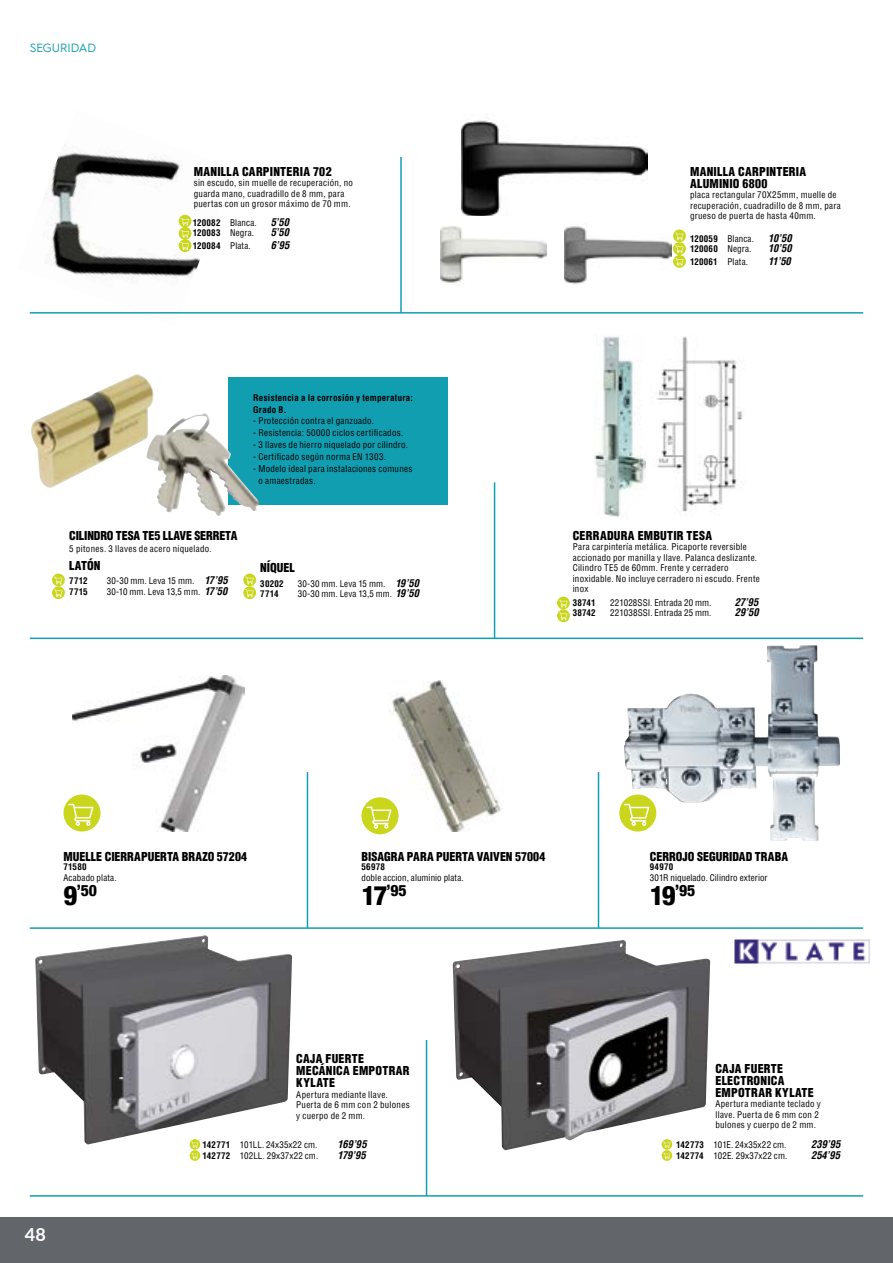
<style>
.page{position:relative;width:893px;height:1263px;background:#fff}
.page>*{position:absolute;margin:0;border:0;box-sizing:border-box;transform-origin:0 0}
.t1{font:700 18px "Lato";color:#fff}
.t2{font:800 condensed 15.75px "Helvetica 87";color:#000}
.t3{font:900 condensed 12px/12px "Helvetica";letter-spacing:.015em;color:#000}
.t4{font:900 condensed 12px "Helvetica";letter-spacing:-.01em;color:#000}
.t5{font:12px "Hurme Geometric Sans 4";color:#119eb1}
.t6{font:italic 700 condensed 10.5px "Helvetica";letter-spacing:.005em;color:#000}
.t7{font:condensed 9px/10.5px "Helvetica";letter-spacing:.03em;color:#000}
.t8{font:condensed 9px "Helvetica";letter-spacing:.01em;color:#000}
.t9{font:700 condensed 9px/12px "Helvetica";letter-spacing:.025em;color:#000}
.t10{font:condensed 9px "Helvetica";letter-spacing:.005em;color:#000}
.s1{font-weight:700}
.s2{font-weight:400}
.s3{font-weight:700;font-style:italic;font-size:10.5px}
.s4{font-size:27px}
</style>
<div class="page">
<div style="left:0;top:1217px;width:893px;height:46px;background:#62656a"></div>
<div style="left:228px;top:378px;width:220px;height:127px;background:#119eb1"></div>
<img style="left:31px;top:374px;width:202px;height:142px">
<img style="left:593px;top:336px;width:53px;height:182px">
<img style="left:656px;top:336px;width:87px;height:176px">
<img style="left:35px;top:935px;width:257px;height:209px">
<img style="left:453px;top:940px;width:257px;height:210px">
<img style="left:462px;top:120px;width:185px;height:96px">
<img style="left:441px;top:226px;width:106px;height:59px">
<img style="left:564px;top:226px;width:108px;height:59px">
<img style="left:29px;top:145px;width:171px;height:169px">
<img style="left:624px;top:645px;width:194px;height:196px">
<img style="left:72px;top:676px;width:173px;height:156px">
<img style="left:389px;top:681px;width:112px;height:150px">
<img style="left:734px;top:939px;width:136px;height:25px">
<hr style="left:400px;top:157px;width:2px;height:156px;background:#119eb1">
<hr style="left:494px;top:482px;width:1px;height:156px;background:#119eb1">
<hr style="left:307px;top:772px;width:1px;height:156px;background:#119eb1">
<hr style="left:426px;top:1040px;width:1px;height:156px;background:#119eb1">
<hr style="left:598px;top:772px;width:1px;height:156px;background:#119eb1">
<hr style="left:30px;top:312px;width:833px;height:2px;background:#119eb1">
<hr style="left:30px;top:638px;width:833px;height:1px;background:#119eb1">
<hr style="left:30px;top:927px;width:833px;height:2px;background:#119eb1">
<hr style="left:30px;top:1195px;width:833px;height:1px;background:#119eb1">
<svg style="left:52px;top:574px;width:13px;height:12px"></svg>
<svg style="left:243px;top:574px;width:13px;height:12px"></svg>
<svg style="left:52px;top:586px;width:13px;height:13px"></svg>
<svg style="left:54px;top:577px;width:8px;height:20px"></svg>
<svg style="left:243px;top:586px;width:13px;height:13px"></svg>
<svg style="left:245px;top:577px;width:9px;height:20px"></svg>
<svg style="left:557px;top:597px;width:13px;height:12px"></svg>
<svg style="left:559px;top:600px;width:8px;height:7px"></svg>
<svg style="left:557px;top:609px;width:13px;height:13px"></svg>
<svg style="left:559px;top:613px;width:8px;height:7px"></svg>
<div style="left:361px;top:797px;width:37px;height:37px;background:#c9d61c;border-radius:50%"></div>
<svg style="left:366px;top:807px;width:25px;height:22px"></svg>
<div style="left:619px;top:794px;width:37px;height:37px;background:#c9d61c;border-radius:50%"></div>
<svg style="left:624px;top:804px;width:25px;height:22px"></svg>
<div style="left:63px;top:794px;width:37px;height:37px;background:#c9d61c;border-radius:50%"></div>
<svg style="left:68px;top:804px;width:25px;height:22px"></svg>
<svg style="left:673px;top:229px;width:13px;height:13px"></svg>
<div style="left:179px;top:215px;width:12px;height:12px;background:#c9d61c;border-radius:50%"></div>
<svg style="left:179px;top:227px;width:12px;height:13px"></svg>
<svg style="left:179px;top:239px;width:12px;height:13px"></svg>
<svg style="left:180px;top:218px;width:9px;height:32px"></svg>
<svg style="left:673px;top:242px;width:13px;height:13px"></svg>
<svg style="left:673px;top:255px;width:13px;height:13px"></svg>
<svg style="left:675px;top:233px;width:8px;height:33px"></svg>
<svg style="left:190px;top:1139px;width:10px;height:11px"></svg>
<svg style="left:662px;top:1139px;width:10px;height:11px"></svg>
<svg style="left:190px;top:1150px;width:10px;height:11px"></svg>
<svg style="left:191px;top:1142px;width:7px;height:17px"></svg>
<svg style="left:662px;top:1150px;width:10px;height:11px"></svg>
<svg style="left:663px;top:1142px;width:7px;height:17px"></svg>
<h3 class="t5" style="left:30px;top:40px;width:68px">SEGURIDAD</h3>
<h3 class="t3" style="left:194px;top:165px;width:139px">MANILLA CARPINTERIA 702</h3>
<p class="t7" style="left:194px;top:178px;width:161px">sin escudo, sin muelle de recuperación, no guarda mano, cuadradillo de 8 mm, para puertas con un grosor máximo de 70 mm.</p>
<p class="t7" style="left:193px;top:217px;width:66px"><span class="s1">120082</span> Blanca.</p>
<p class="t6" style="left:271px;top:215px;width:20px">5’50</p>
<p class="t9" style="left:193px;top:227px;width:63px">120083 <span class="s2">Negra.</span></p>
<p class="t6" style="left:271px;top:225px;width:20px">5’50</p>
<p class="t9" style="left:193px;top:239px;width:60px">120084 <span class="s2">Plata.</span></p>
<p class="t6" style="left:271px;top:238px;width:20px">6’95</p>
<p class="t9" style="left:253px;top:391px;width:161px">Resistencia a la corrosión y temperatura:<br>Grado B.</p>
<p class="t7" style="left:253px;top:416px;width:122px">- Protección contra el ganzuado.</p>
<p class="t7" style="left:253px;top:428px;width:152px">- Resistencia: 50000 ciclos certificados.</p>
<p class="t7" style="left:253px;top:440px;width:156px">- 3 llaves de hierro niquelado por cilindro.</p>
<p class="t7" style="left:253px;top:452px;width:134px">- Certificado según norma EN 1303.</p>
<p class="t7" style="left:258px;top:463px;width:155px;line-height:12px;text-indent:-5px">- Modelo ideal para instalaciones comunes o amaestradas.</p>
<h3 class="t4" style="left:69px;top:528px;width:170px">CILINDRO TESA TE5 LLAVE SERRETA</h3>
<p class="t7" style="left:69px;top:543px;width:144px">5 pitones. 3 llaves de acero niquelado.</p>
<h3 class="t3" style="left:69px;top:559px;width:33px">LATÓN</h3>
<p class="t9" style="left:69px;top:575px;width:20px">7712</p>
<p class="t8" style="left:107px;top:575px;width:122px">30-30 mm. Leva 15 mm. <span class="s3">17’95</span></p>
<p class="t9" style="left:69px;top:586px;width:20px">7715</p>
<p class="t10" style="left:107px;top:586px;width:122px">30-10 mm. Leva 13,5 mm. <span class="s3">17’50</span></p>
<h3 class="t3" style="left:260px;top:561px;width:36px">NÍQUEL</h3>
<p class="t9" style="left:260px;top:577px;width:25px">30202</p>
<p class="t8" style="left:298px;top:577px;width:123px">30-30 mm. Leva 15 mm. <span class="s3">19’50</span></p>
<p class="t9" style="left:260px;top:588px;width:20px">7714</p>
<p class="t8" style="left:298px;top:588px;width:123px">30-30 mm. Leva 13,5 mm. <span class="s3">19’50</span></p>
<h3 class="t3" style="left:690px;top:165px;width:118px">MANILLA CARPINTERIA<br>ALUMINIO 6800</h3>
<p class="t7" style="left:690px;top:190px;width:152px">placa rectangular 70X25mm, muelle de recuperación, cuadradillo de 8 mm, para grueso de puerta de hasta 40mm.</p>
<p class="t7" style="left:690px;top:233px;width:66px"><span class="s1">120059</span> Blanca.</p>
<p class="t6" style="left:768px;top:231px;width:25px">10’50</p>
<p class="t9" style="left:690px;top:243px;width:63px">120060 <span class="s2">Negra.</span></p>
<p class="t6" style="left:768px;top:241px;width:25px">10’50</p>
<p class="t9" style="left:690px;top:256px;width:60px">120061 <span class="s2">Plata.</span></p>
<p class="t6" style="left:768px;top:254px;width:24px">11’50</p>
<h3 class="t3" style="left:573px;top:529px;width:141px">CERRADURA EMBUTIR TESA</h3>
<p class="t7" style="left:573px;top:542px;width:189px">Para carpintería metálica. Picaporte reversible accionado por manilla y llave. Palanca deslizante.<br>Cilindro TE5 de 60mm. Frente y cerradero inoxidable. No incluye cerradero ni escudo. Frente inox</p>
<p class="t9" style="left:573px;top:596px;width:24px">38741</p>
<p class="t8" style="left:610px;top:596px;width:103px">221028SSI. Entrada 20 mm.</p>
<p class="t6" style="left:735px;top:595px;width:25px">27’95</p>
<p class="t9" style="left:573px;top:607px;width:24px">38742</p>
<p class="t7" style="left:610px;top:607px;width:103px">221038SSI. Entrada 25 mm.</p>
<p class="t6" style="left:735px;top:605px;width:25px">29’50</p>
<h3 class="t3" style="left:63px;top:851px;width:185px">MUELLE CIERRAPUERTA BRAZO 57204</h3>
<p class="t9" style="left:63px;top:861px;width:25px">71580</p>
<p class="t7" style="left:63px;top:872px;width:55px">Acabado plata.</p>
<h2 class="t2" style="left:63px;top:880px;width:35px"><span class="s4">9</span>’50</h2>
<h3 class="t3" style="left:361px;top:851px;width:185px">BISAGRA PARA PUERTA VAIVEN 57004</h3>
<p class="t9" style="left:361px;top:861px;width:25px">56978</p>
<p class="t8" style="left:361px;top:872px;width:104px">doble accion, aluminio plata.</p>
<h2 class="t2" style="left:361px;top:880px;width:47px"><span class="s4">17</span>’95</h2>
<h1 class="t1" style="left:25px;top:1221px;width:22px">48</h1>
<h3 class="t3" style="left:296px;top:1052px;width:115px">CAJA FUERTE<br>MECÁNICA EMPOTRAR<br>KYLATE</h3>
<p class="t7" style="left:296px;top:1089px;width:115px">Apertura mediante llave.<br>Puerta de 6 mm con 2 bulones y cuerpo de 2 mm.</p>
<p class="t10" style="left:202px;top:1139px;width:116px"><span class="s1">142771</span> 101LL. 24x35x22 cm.</p>
<p class="t6" style="left:337px;top:1137px;width:31px">169’95</p>
<p class="t7" style="left:202px;top:1150px;width:117px"><span class="s1">142772</span> 102LL. 29x37x22 cm.</p>
<p class="t6" style="left:337px;top:1148px;width:30px">179’95</p>
<h3 class="t3" style="left:650px;top:851px;width:140px">CERROJO SEGURIDAD TRABA</h3>
<p class="t9" style="left:650px;top:861px;width:25px">94970</p>
<p class="t8" style="left:650px;top:872px;width:119px">301R niquelado. Cilindro exterior</p>
<h2 class="t2" style="left:650px;top:880px;width:47px"><span class="s4">19</span>’95</h2>
<h3 class="t3" style="left:715px;top:1062px;width:100px">CAJA FUERTE<br>ELECTRONICA<br>EMPOTRAR KYLATE</h3>
<p class="t7" style="left:715px;top:1099px;width:107px">Apertura mediante teclado y llave. Puerta de 6 mm con 2 bulones y cuerpo de 2 mm.</p>
<p class="t10" style="left:676px;top:1139px;width:112px"><span class="s1">142773</span> 101E. 24x35x22 cm.</p>
<p class="t6" style="left:811px;top:1137px;width:31px">239’95</p>
<p class="t7" style="left:676px;top:1150px;width:113px"><span class="s1">142774</span> 102E. 29x37x22 cm.</p>
<p class="t6" style="left:811px;top:1148px;width:31px">254’95</p>
</div>
